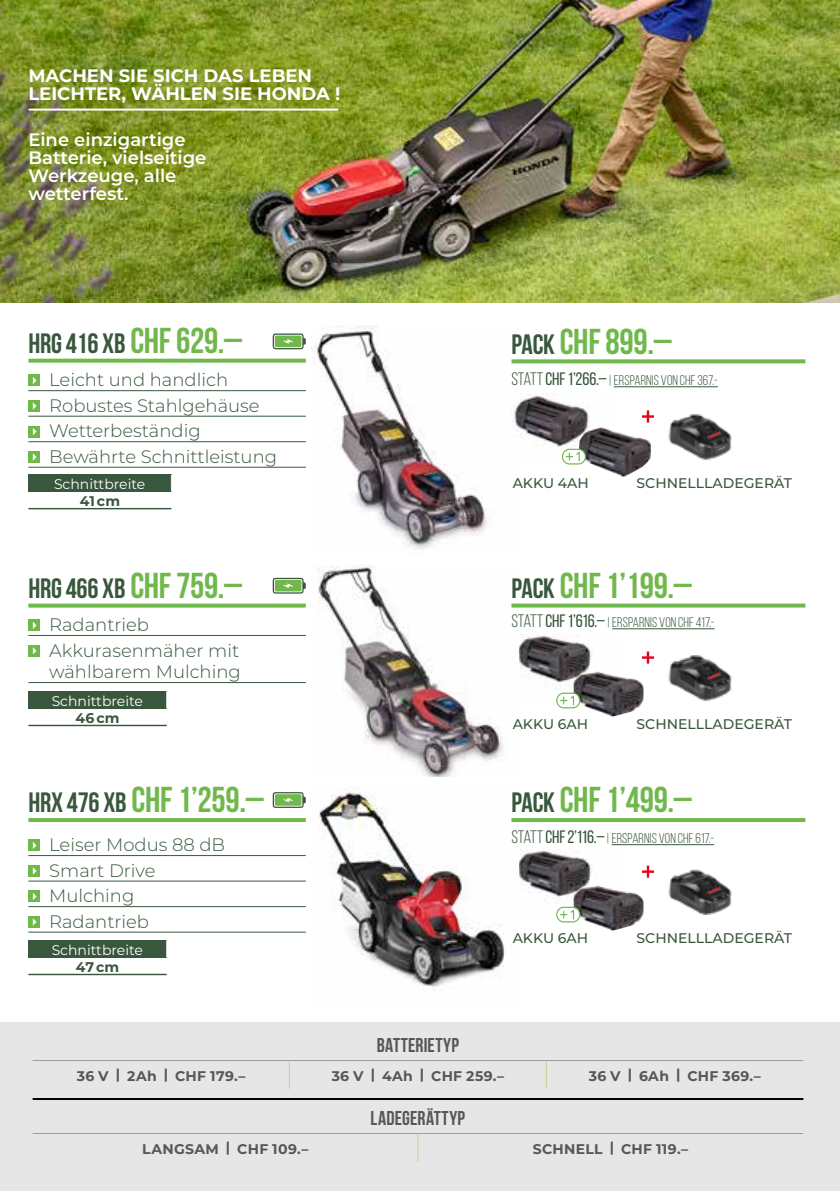
<style>
.page{position:relative;width:840px;height:1191px;background:#fff}
.page>*{position:absolute;margin:0;border:0;box-sizing:border-box;transform-origin:0 0}
.t1{font:700 36px "Bebas Neue";letter-spacing:-.01em;color:#71b84c}
.t2{font:700 28px "Bebas Neue";letter-spacing:-.01em;color:#39573d}
.t3{font:700 20px "Bebas Neue";letter-spacing:.015em;color:#575756}
.t4{font:300 18px/25.6px "Montserrat";color:#39573d}
.t5{font:600 18px/18px "Montserrat";color:#fff}
.t6{font:700 18px/18px "Montserrat";color:#fff}
.t7{font:14px "Bebas Neue";letter-spacing:.01em;color:#39573d}
.t8{font:700 14px "Montserrat";letter-spacing:.025em;color:#575756}
.t9{font:500 14px "Montserrat";color:#39573d}
.t10{font:14px "Montserrat";color:#fff}
.t11{font:700 14px "Montserrat";letter-spacing:.015em;color:#39573d}
.s1{font-size:36px;color:#71b84c}
.s2{font-size:28px;color:#39573d}
.s3{font-size:18px}
</style>
<div class="page">
<img style="left:519px;top:635px;width:73px;height:54px">
<img style="left:519px;top:849px;width:73px;height:54px">
<img style="left:0;top:0;width:839px;height:302px">
<hr style="left:839px;top:0;width:1px;height:302px;background:#000">
<div style="left:0;top:1023px;width:839px;height:168px;background:#e6e6e6"></div>
<hr style="left:33px;top:1098px;width:769px;height:2px;background:#000">
<svg style="left:289px;top:1061px;width:1px;height:27px"></svg>
<svg style="left:545px;top:1061px;width:1px;height:27px"></svg>
<hr style="left:33px;top:1060px;width:256px;height:1px;background:#9d9d9c">
<hr style="left:289px;top:1060px;width:257px;height:1px;background:#9d9d9c">
<hr style="left:546px;top:1060px;width:256px;height:1px;background:#9d9d9c">
<svg style="left:417px;top:1134px;width:1px;height:27px"></svg>
<hr style="left:33px;top:1133px;width:384px;height:1px;background:#9d9d9c">
<hr style="left:417px;top:1133px;width:385px;height:1px;background:#9d9d9c">
<hr style="left:29px;top:109px;width:308px;height:2px;background:#fff">
<img style="left:319px;top:785px;width:186px;height:205px">
<div style="left:28px;top:940px;width:139px;height:17px;background:#39573d"></div>
<svg style="left:166px;top:940px;width:1px;height:17px"></svg>
<hr style="left:28px;top:973px;width:139px;height:2px;background:#39573d">
<hr style="left:28px;top:390px;width:277px;height:1px;background:#39573d">
<hr style="left:28px;top:416px;width:277px;height:1px;background:#39573d">
<hr style="left:28px;top:441px;width:277px;height:1px;background:#39573d">
<hr style="left:28px;top:467px;width:277px;height:1px;background:#39573d">
<div style="left:28px;top:374px;width:12px;height:12px;background:#71b84c"></div>
<svg style="left:33px;top:377px;width:4px;height:7px"></svg>
<div style="left:28px;top:400px;width:12px;height:12px;background:#71b84c"></div>
<svg style="left:33px;top:402px;width:4px;height:8px"></svg>
<div style="left:28px;top:425px;width:12px;height:12px;background:#71b84c"></div>
<svg style="left:33px;top:428px;width:4px;height:7px"></svg>
<div style="left:28px;top:451px;width:12px;height:12px;background:#71b84c"></div>
<svg style="left:33px;top:453px;width:4px;height:8px"></svg>
<div style="left:28px;top:474px;width:143px;height:17px;background:#39573d"></div>
<svg style="left:171px;top:474px;width:1px;height:17px"></svg>
<hr style="left:28px;top:508px;width:143px;height:1px;background:#39573d">
<svg style="left:28px;top:603px;width:277px;height:4px"></svg>
<svg style="left:28px;top:359px;width:277px;height:4px"></svg>
<hr style="left:28px;top:635px;width:277px;height:1px;background:#39573d">
<hr style="left:28px;top:682px;width:277px;height:1px;background:#39573d">
<div style="left:28px;top:619px;width:12px;height:12px;background:#71b84c"></div>
<svg style="left:33px;top:622px;width:4px;height:7px"></svg>
<div style="left:28px;top:645px;width:12px;height:11px;background:#71b84c"></div>
<svg style="left:33px;top:647px;width:4px;height:7px"></svg>
<div style="left:28px;top:691px;width:139px;height:17px;background:#39573d"></div>
<svg style="left:166px;top:691px;width:1px;height:17px"></svg>
<hr style="left:28px;top:724px;width:139px;height:2px;background:#39573d">
<hr style="left:28px;top:818px;width:277px;height:4px;background:#71b84c">
<hr style="left:28px;top:855px;width:277px;height:1px;background:#39573d">
<hr style="left:28px;top:880px;width:277px;height:1px;background:#39573d">
<hr style="left:28px;top:906px;width:277px;height:1px;background:#39573d">
<hr style="left:28px;top:931px;width:277px;height:1px;background:#39573d">
<div style="left:28px;top:839px;width:12px;height:12px;background:#71b84c"></div>
<svg style="left:33px;top:842px;width:4px;height:7px"></svg>
<div style="left:28px;top:865px;width:12px;height:11px;background:#71b84c"></div>
<svg style="left:33px;top:867px;width:4px;height:7px"></svg>
<div style="left:28px;top:890px;width:12px;height:12px;background:#71b84c"></div>
<svg style="left:33px;top:893px;width:4px;height:7px"></svg>
<div style="left:28px;top:916px;width:12px;height:12px;background:#71b84c"></div>
<svg style="left:33px;top:918px;width:4px;height:7px"></svg>
<img style="left:312px;top:325px;width:206px;height:225px">
<img style="left:318px;top:565px;width:200px;height:212px">
<img style="left:511px;top:394px;width:79px;height:68px">
<img style="left:578px;top:427px;width:58px;height:50px">
<img style="left:636px;top:414px;width:96px;height:57px">
<img style="left:643px;top:655px;width:89px;height:46px">
<img style="left:643px;top:869px;width:89px;height:47px">
<svg style="left:511px;top:359px;width:294px;height:4px"></svg>
<svg style="left:641px;top:410px;width:12px;height:12px"></svg>
<svg style="left:641px;top:651px;width:12px;height:12px"></svg>
<svg style="left:641px;top:865px;width:12px;height:12px"></svg>
<svg style="left:511px;top:603px;width:294px;height:4px"></svg>
<hr style="left:511px;top:818px;width:294px;height:4px;background:#71b84c">
<hr style="left:613px;top:386px;width:104px;height:1px;background:#39573d">
<hr style="left:611px;top:628px;width:103px;height:1px;background:#39573d">
<hr style="left:611px;top:844px;width:102px;height:1px;background:#39573d">
<svg style="left:272px;top:333px;width:34px;height:16px"></svg>
<svg style="left:272px;top:792px;width:34px;height:16px"></svg>
<svg style="left:272px;top:578px;width:34px;height:15px"></svg>
<img style="left:573px;top:671px;width:70px;height:46px">
<img style="left:573px;top:885px;width:70px;height:46px">
<svg style="left:556px;top:692px;width:24px;height:16px"></svg>
<svg style="left:561px;top:449px;width:24px;height:15px"></svg>
<svg style="left:556px;top:906px;width:24px;height:16px"></svg>
<p class="t6" style="left:28px;top:65px;width:313px">MACHEN SIE SICH DAS LEBEN<br>LEICHTER, WÄHLEN SIE HONDA !</p>
<p class="t5" style="left:28px;top:130px;width:179px">Eine einzigartige<br>Batterie, vielseitige<br>Werkzeuge, alle wetterfest.</p>
<h2 class="t2" style="left:28px;top:328px;width:215px">HRG 416 XB <span class="s1">CHF 629.–</span></h2>
<p class="t4" style="left:49px;top:367px;width:229px">Leicht und handlich<br>Robustes Stahlgehäuse<br>Wetterbeständig<br>Bewährte Schnittleistung</p>
<p class="t10" style="left:54px;top:474px;width:93px">Schnittbreite</p>
<p class="t11" style="left:80px;top:491px;width:42px">41 cm</p>
<h2 class="t2" style="left:28px;top:573px;width:215px">HRG 466 XB <span class="s1">CHF 759.–</span></h2>
<p class="t4" style="left:49px;top:611px;width:191px">Radantrieb<br>Akkurasenmäher mit</p>
<p class="t4" style="left:49px;top:658px;width:193px">wählbarem Mulching</p>
<p class="t10" style="left:52px;top:691px;width:93px">Schnittbreite</p>
<p class="t11" style="left:75px;top:707px;width:46px">46 cm</p>
<h1 class="t1" style="left:28px;top:780px;width:237px"><span class="s2">HRX 476 XB</span> CHF 1’259.–</h1>
<p class="t4" style="left:49px;top:831px;width:177px">Leiser Modus 88 dB<br>Smart Drive<br>Mulching<br>Radantrieb</p>
<p class="t10" style="left:52px;top:940px;width:93px">Schnittbreite</p>
<p class="t11" style="left:76px;top:956px;width:45px">47 cm</p>
<p class="t3" style="left:376px;top:1034px;width:84px">BATTERIETYP</p>
<h1 class="t1" style="left:511px;top:321px;width:162px"><span class="s2">PACK</span> CHF 899.–</h1>
<p class="t7" style="left:511px;top:373px;width:208px"><span class="s3">STATT</span> <span class="s3">CHF 1’266.–</span> | ERSPARNIS VON CHF 367.-</p>
<p class="t9" style="left:512px;top:473px;width:78px">AKKU 4AH</p>
<p class="t9" style="left:636px;top:473px;width:157px">SCHNELLLADEGERÄT</p>
<h1 class="t1" style="left:511px;top:565px;width:182px"><span class="s2">PACK</span> CHF 1’199.–</h1>
<p class="t7" style="left:511px;top:615px;width:204px"><span class="s3">STATT</span> <span class="s3">CHF 1’616.–</span> | ERSPARNIS VON CHF 417.-</p>
<p class="t9" style="left:512px;top:714px;width:77px">AKKU 6AH</p>
<p class="t9" style="left:636px;top:714px;width:157px">SCHNELLLADEGERÄT</p>
<h1 class="t1" style="left:511px;top:780px;width:182px"><span class="s2">PACK</span> CHF 1’499.–</h1>
<p class="t7" style="left:511px;top:831px;width:204px"><span class="s3">STATT</span> <span class="s3">CHF 2’116.–</span> | ERSPARNIS VON CHF 617.-</p>
<p class="t9" style="left:512px;top:928px;width:77px">AKKU 6AH</p>
<p class="t9" style="left:636px;top:928px;width:157px">SCHNELLLADEGERÄT</p>
<p class="t8" style="left:77px;top:1066px;width:170px">36 V | 2Ah | CHF 179.–</p>
<p class="t8" style="left:331px;top:1066px;width:174px">36 V | 4Ah | CHF 259.–</p>
<p class="t8" style="left:588px;top:1066px;width:173px">36 V | 6Ah | CHF 369.–</p>
<p class="t3" style="left:370px;top:1107px;width:96px">LADEGERÄTTYP</p>
<p class="t8" style="left:142px;top:1139px;width:168px">LANGSAM | CHF 109.–</p>
<p class="t8" style="left:532px;top:1139px;width:157px">SCHNELL | CHF 119.–</p>
</div>
